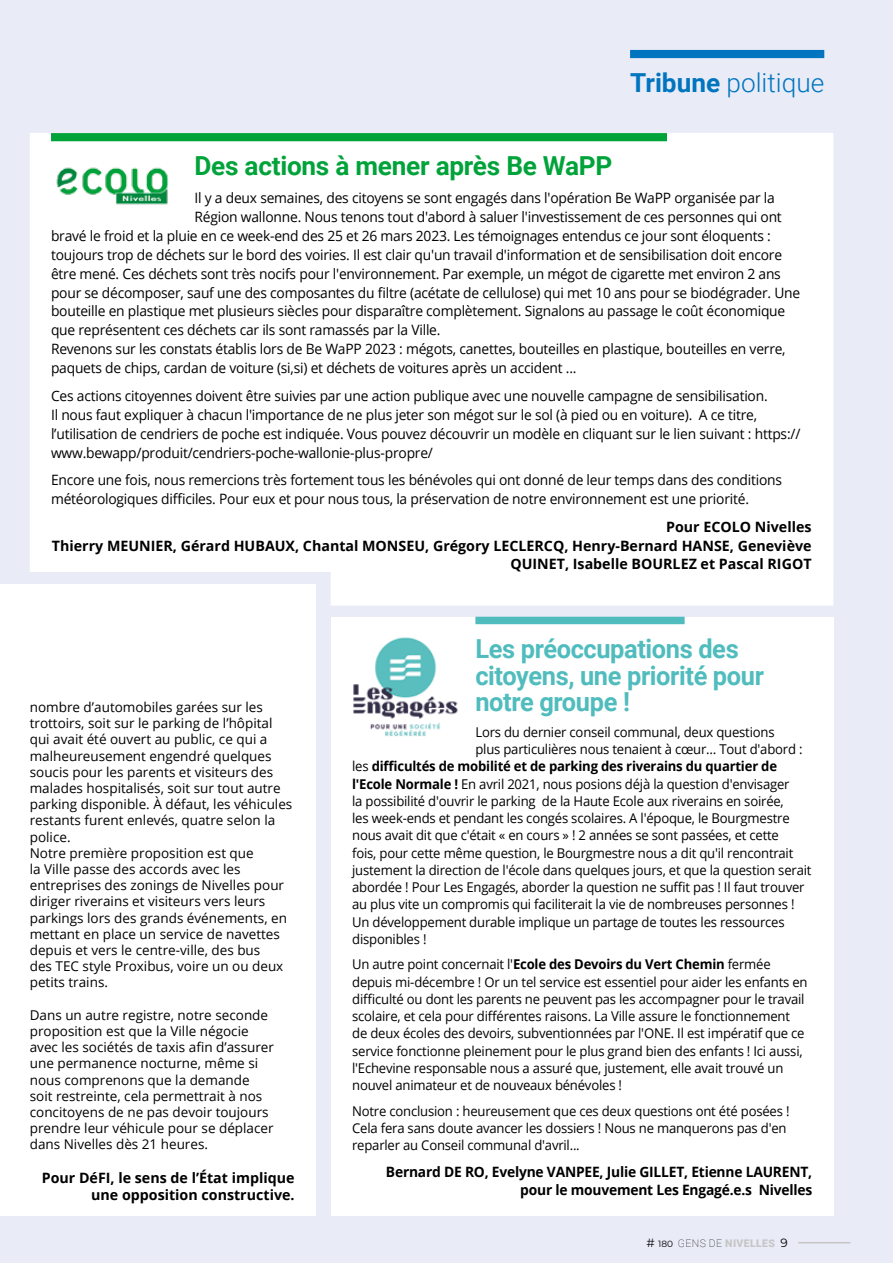
<style>
.page{position:relative;width:893px;height:1263px;background:#e9ebf7}
.page>*{position:absolute;margin:0;border:0;box-sizing:border-box;transform-origin:0 0}
.t1{font:700 26.25px/26.5px "Roboto";letter-spacing:-.015em;color:#50bcbd}
.t2{font:700 26.25px "Roboto";letter-spacing:-.01em;color:#00a33a}
.t3{font:300 26.25px "Roboto";color:#0075bf}
.t4{font:14.25px/18.9px "Open Sans";letter-spacing:-.015em;color:#000}
.t5{font:700 14.25px/18.9px "Open Sans";color:#000;text-align:right}
.t6{font:13.5px/16.2px "Open Sans";letter-spacing:-.015em;color:#000}
.t7{font:700 13.5px "Open Sans";letter-spacing:-.015em;color:#000}
.t8{font:900 10.5px "Roboto";letter-spacing:.035em;color:#c6c6c6}
.t9{font:9px "Montserrat";color:#000}
.s1{font-weight:700}
.s2{font-weight:400}
.s3{font-family:"Montserrat Alternates";font-weight:400;font-size:12px;color:#000}
.s4{font-family:"Montserrat Alternates";font-weight:400;font-size:9px;color:#000}
.s5{font-weight:100;color:#000}
.s6{font-size:12px}
</style>
<div class="page">
<div style="left:630px;top:50px;width:194px;height:8px;background:#0075bf"></div>
<hr style="left:798px;top:1242px;width:52px;height:1px;background:#c6c6c6">
<div style="left:0;top:584px;width:316px;height:632px;background:#fff"></div>
<div style="left:30px;top:133px;width:803px;height:473px;background:#fff"></div>
<div style="left:51px;top:133px;width:616px;height:8px;background:#00a33a"></div>
<div style="left:331px;top:617px;width:502px;height:599px;background:#fff"></div>
<div style="left:475px;top:617px;width:210px;height:7px;background:#50bcbd"></div>
<img style="left:51px;top:157px;width:122px;height:58px">
<img style="left:353px;top:637px;width:105px;height:100px">
<h1 class="t3" style="left:630px;top:64px;width:196px"><span class="s1">Tribune</span> politique</h1>
<h1 class="t2" style="left:194px;top:148px;width:419px">Des actions à mener après Be WaPP</h1>
<p class="t4" style="left:194px;top:188px;width:582px">Il y a deux semaines, des citoyens se sont engagés dans l'opération Be WaPP organisée par la</p>
<p class="t4" style="left:194px;top:207px;width:589px">Région wallonne. Nous tenons tout d'abord à saluer l'investissement de ces personnes qui ont</p>
<p class="t4" style="left:51px;top:226px;width:721px">bravé le froid et la pluie en ce week-end des 25 et 26 mars 2023. Les témoignages entendus ce jour sont éloquents :</p>
<p class="t4" style="left:51px;top:245px;width:733px">toujours trop de déchets sur le bord des voiries. Il est clair qu'un travail d'information et de sensibilisation doit encore</p>
<p class="t4" style="left:51px;top:264px;width:731px">être mené. Ces déchets sont très nocifs pour l'environnement. Par exemple, un mégot de cigarette met environ 2 ans</p>
<p class="t4" style="left:51px;top:283px;width:751px">pour se décomposer, sauf une des composantes du filtre (acétate de cellulose) qui met 10 ans pour se biodégrader. Une</p>
<p class="t4" style="left:51px;top:301px;width:736px">bouteille en plastique met plusieurs siècles pour disparaître complètement. Signalons au passage le coût économique</p>
<p class="t4" style="left:51px;top:320px;width:391px">que représentent ces déchets car ils sont ramassés par la Ville.</p>
<p class="t4" style="left:51px;top:339px;width:736px">Revenons sur les constats établis lors de Be WaPP 2023 : mégots, canettes, bouteilles en plastique, bouteilles en verre,</p>
<p class="t4" style="left:51px;top:358px;width:527px">paquets de chips, cardan de voiture (si,si) et déchets de voitures après un accident ...</p>
<p class="t4" style="left:51px;top:386px;width:751px">Ces actions citoyennes doivent être suivies par une action publique avec une nouvelle campagne de sensibilisation.<br>Il nous faut expliquer à chacun l'importance de ne plus jeter son mégot sur le sol (à pied ou en voiture). A ce titre, l’utilisation de cendriers de poche est indiquée. Vous pouvez découvrir un modèle en cliquant sur le lien suivant : https:// www.bewapp/produit/cendriers-poche-wallonie-plus-propre/</p>
<p class="t4" style="left:51px;top:470px;width:733px">Encore une fois, nous remercions très fortement tous les bénévoles qui ont donné de leur temps dans des conditions météorologiques difficiles. Pour eux et pour nous tous, la préservation de notre environnement est une priorité.</p>
<p class="t5" style="left:52px;top:517px;width:761px">Pour ECOLO Nivelles<br>Thierry MEUNIER, Gérard HUBAUX, Chantal MONSEU, Grégory LECLERCQ, Henry-Bernard HANSE, Geneviève<br>QUINET, Isabelle BOURLEZ et Pascal RIGOT</p>
<p class="t6" style="left:30px;top:699px;width:264px">nombre d’automobiles garées sur les trottoirs, soit sur le parking de l’hôpital qui avait été ouvert au public, ce qui a malheureusement engendré quelques soucis pour les parents et visiteurs des malades hospitalisés, soit sur tout autre parking disponible. À défaut, les véhicules restants furent enlevés, quatre selon la police.<br>Notre première proposition est que<br>la Ville passe des accords avec les entreprises des zonings de Nivelles pour diriger riverains et visiteurs vers leurs parkings lors des grands événements, en mettant en place un service de navettes depuis et vers le centre-ville, des bus<br>des TEC style Proxibus, voire un ou deux petits trains.</p>
<p class="t6" style="left:30px;top:1006px;width:246px">Dans un autre registre, notre seconde proposition est que la Ville négocie avec les sociétés de taxis afin d’assurer une permanence nocturne, même si nous comprenons que la demande soit restreinte, cela permettrait à nos concitoyens de ne pas devoir toujours prendre leur véhicule pour se déplacer dans Nivelles dès 21 heures.</p>
<p class="t5" style="left:42px;top:1169px;width:254px;line-height:17.1px">Pour DéFI, le sens de l’État implique une opposition constructive.</p>
<h1 class="t1" style="left:475px;top:635px;width:290px">Les préoccupations des citoyens, une priorité pour notre groupe !</h1>
<p class="t6" style="left:475px;top:724px;width:301px">Lors du dernier conseil communal, deux questions</p>
<p class="t6" style="left:475px;top:741px;width:329px">plus particulières nous tenaient à cœur… Tout d'abord :</p>
<p class="t7" style="left:352px;top:757px;width:426px"><span class="s2">les</span> difficultés de mobilité et de parking des riverains du quartier de</p>
<p class="t6" style="left:352px;top:775px;width:439px"><span class="s1">l'Ecole Normale !</span> En avril 2021, nous posions déjà la question d'envisager</p>
<p class="t6" style="left:352px;top:792px;width:433px">la possibilité d'ouvrir le parking de la Haute Ecole aux riverains en soirée,</p>
<p class="t6" style="left:352px;top:810px;width:439px">les week-ends et pendant les congés scolaires. A l'époque, le Bourgmestre</p>
<p class="t6" style="left:352px;top:827px;width:428px">nous avait dit que c'était « en cours » ! 2 années se sont passées, et cette</p>
<p class="t6" style="left:352px;top:844px;width:443px">fois, pour cette même question, le Bourgmestre nous a dit qu'il rencontrait</p>
<p class="t6" style="left:352px;top:861px;width:461px">justement la direction de l'école dans quelques jours, et que la question serait</p>
<p class="t6" style="left:352px;top:879px;width:454px">abordée ! Pour Les Engagés, aborder la question ne suffit pas ! Il faut trouver</p>
<p class="t6" style="left:352px;top:896px;width:444px">au plus vite un compromis qui faciliterait la vie de nombreuses personnes !</p>
<p class="t6" style="left:352px;top:913px;width:434px">Un développement durable implique un partage de toutes les ressources</p>
<p class="t6" style="left:352px;top:930px;width:76px">disponibles !</p>
<p class="t6" style="left:352px;top:955px;width:457px;line-height:17.2px">Un autre point concernait l'<span class="s1">Ecole des Devoirs du Vert Chemin</span> fermée depuis mi-décembre ! Or un tel service est essentiel pour aider les enfants en difficulté ou dont les parents ne peuvent pas les accompagner pour le travail scolaire, et cela pour différentes raisons. La Ville assure le fonctionnement de deux écoles des devoirs, subventionnées par l'ONE. Il est impératif que ce service fonctionne pleinement pour le plus grand bien des enfants ! Ici aussi, l'Echevine responsable nous a assuré que, justement, elle avait trouvé un nouvel animateur et de nouveaux bénévoles !</p>
<p class="t6" style="left:352px;top:1102px;width:439px;line-height:17.2px">Notre conclusion : heureusement que ces deux questions ont été posées !<br>Cela fera sans doute avancer les dossiers ! Nous ne manquerons pas d'en reparler au Conseil communal d'avril...</p>
<p class="t5" style="left:386px;top:1162px;width:428px;line-height:18.1px">Bernard DE RO, Evelyne VANPEE, Julie GILLET, Etienne LAURENT, pour le mouvement Les Engagé.e.s Nivelles</p>
<p class="t8" style="left:647px;top:1236px;width:143px"><span class="s3">#</span> <span class="s4">180</span> <span class="s5">GENS DE</span> NIVELLES <span class="s3">9</span></p>
<p class="t9" style="left:649px;top:1237px;width:28px"><span class="s6">#</span> 180</p>
</div>
